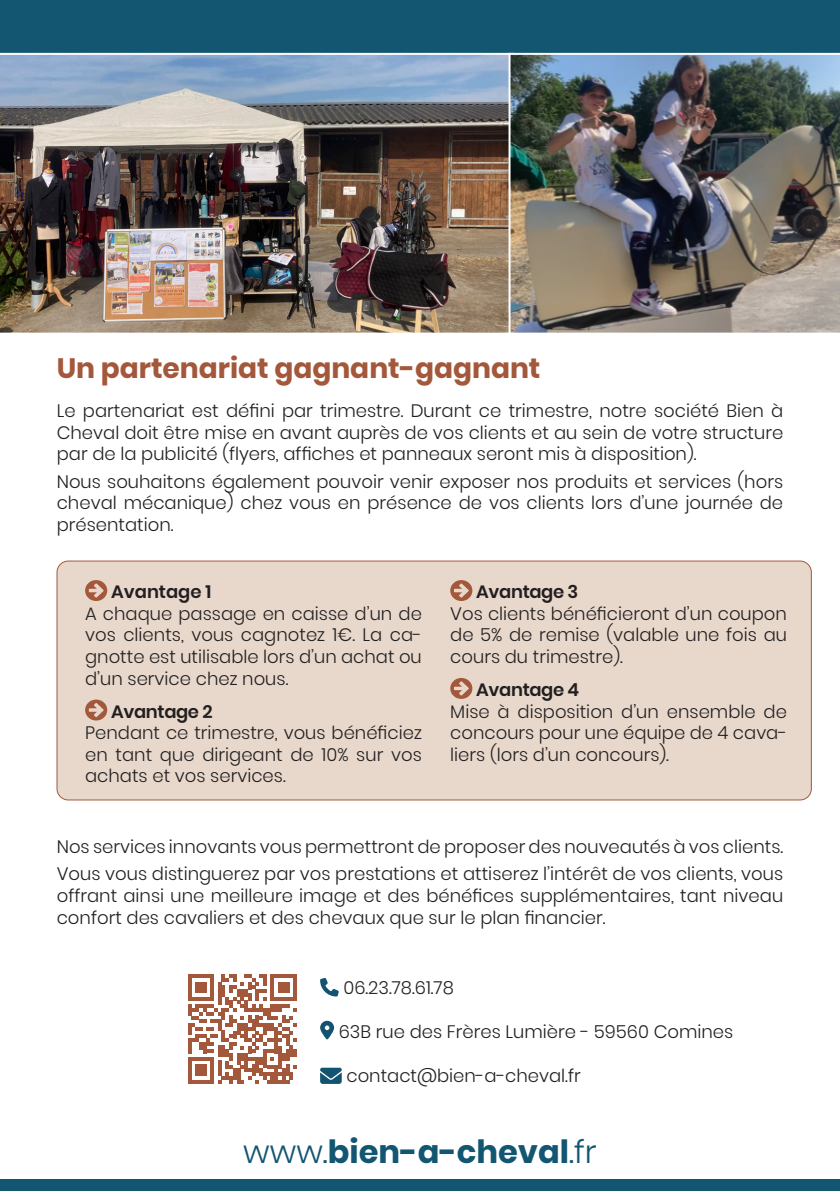
<style>
.page{position:relative;width:840px;height:1191px;background:#fff}
.page>*{position:absolute;margin:0;border:0;box-sizing:border-box;transform-origin:0 0}
.t1{font:700 32px "Poppins";color:#135671}
.t2{font:700 28px "Poppins";color:#a4583b}
.t3{font:300 18px/21.6px "Poppins";color:#231f20;text-align:justify}
.t4{font:600 18px "Poppins";letter-spacing:-.02em;color:#231f20}
.t5{font:600 18px "Poppins";color:#231f20}
.s1{font-weight:300}
</style>
<div class="page">
<div style="left:0;top:0;width:839px;height:57px;background:#135671"></div>
<div style="left:0;top:1179px;width:839px;height:12px;background:#135671"></div>
<img style="left:0;top:53px;width:508px;height:280px">
<img style="left:508px;top:53px;width:331px;height:280px">
<div style="left:57px;top:561px;width:753px;height:239px;background:#e7d8cb;border-radius:11px"></div>
<div style="left:57px;top:561px;width:754px;height:239px;border:1px solid #a4583b;border-radius:11px"></div>
<svg style="left:85px;top:580px;width:22px;height:21px"></svg>
<svg style="left:85px;top:699px;width:22px;height:21px"></svg>
<svg style="left:450px;top:580px;width:22px;height:21px"></svg>
<svg style="left:450px;top:678px;width:22px;height:21px"></svg>
<svg style="left:188px;top:974px;width:109px;height:109px"></svg>
<svg style="left:320px;top:978px;width:18px;height:18px"></svg>
<svg style="left:320px;top:1020px;width:14px;height:19px"></svg>
<svg style="left:320px;top:1067px;width:21px;height:17px"></svg>
<p class="t2" style="left:57px;top:352px;width:485px">Un partenariat gagnant-gagnant</p>
<p class="t3" style="left:57px;top:400px;width:727px">Le partenariat est défini par trimestre. Durant ce trimestre, notre société Bien à Cheval doit être mise en avant auprès de vos clients et au sein de votre structure par de la publicité (flyers, affiches et panneaux seront mis à disposition).</p>
<p class="t3" style="left:57px;top:470px;width:727px">Nous souhaitons également pouvoir venir exposer nos produits et services (hors cheval mécanique) chez vous en présence de vos clients lors d’une journée de présentation.</p>
<p class="t5" style="left:111px;top:581px;width:102px">Avantage 1</p>
<p class="t3" style="left:85px;top:603px;width:338px">A chaque passage en caisse d’un de vos clients, vous cagnotez 1€. La ca&shy;gnotte est utilisable lors d’un achat ou d’un service chez nous.</p>
<p class="t4" style="left:111px;top:701px;width:103px">Avantage 2</p>
<p class="t3" style="left:85px;top:722px;width:338px">Pendant ce trimestre, vous bénéficiez en tant que dirigeant de 10% sur vos achats et vos services.</p>
<p class="t4" style="left:476px;top:581px;width:103px">Avantage 3</p>
<p class="t3" style="left:450px;top:603px;width:338px">Vos clients bénéficieront d’un coupon de 5% de remise (valable une fois au cours du trimestre).</p>
<p class="t4" style="left:476px;top:679px;width:104px">Avantage 4</p>
<p class="t3" style="left:450px;top:700px;width:338px">Mise à disposition d’un ensemble de concours pour une équipe de 4 cava&shy;liers (lors d’un concours).</p>
<p class="t3" style="left:57px;top:836px;width:727px">Nos services innovants vous permettront de proposer des nouveautés à vos clients.</p>
<p class="t3" style="left:57px;top:863px;width:727px">Vous vous distinguerez par vos prestations et attiserez l’intérêt de vos clients, vous offrant ainsi une meilleure image et des bénéfices supplémentaires, tant niveau confort des cavaliers et des chevaux que sur le plan financier.</p>
<p class="t3" style="left:343px;top:976px;width:112px">06.23.78.61.78</p>
<p class="t3" style="left:338px;top:1021px;width:396px">63B rue des Frères Lumière - 59560 Comines</p>
<p class="t3" style="left:346px;top:1065px;width:236px">contact@bien-a-cheval.fr</p>
<p class="t1" style="left:243px;top:1132px;width:354px"><span class="s1">www.</span>bien-a-cheval<span class="s1">.fr</span></p>
</div>
